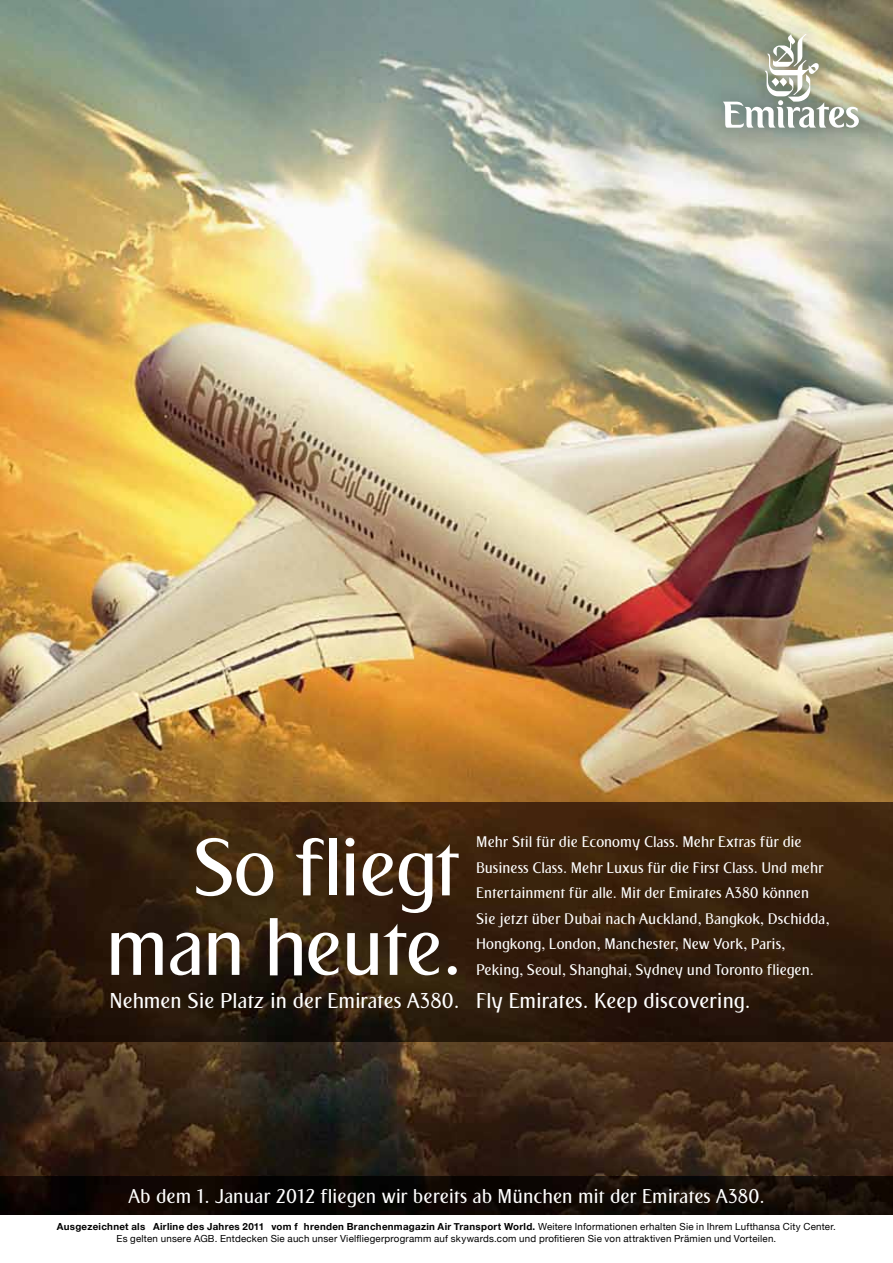
<style>
.page{position:relative;width:893px;height:1263px;background:#fff}
.page>*{position:absolute;margin:0;border:0;box-sizing:border-box;transform-origin:0 0}
.t1{font:79.5px/79.5px "EK03 Plain M02";letter-spacing:-.02em;color:#fff;text-align:right}
.t2{font:21px "EK03 Plain M02";color:#fff}
.t3{font:19.5px "EK03 Plain M02";color:#fff}
.t4{font:15px/25.5px "EK03 Plain M02";color:#fff}
.t5{font:9.75px/11.2px "Helvetica Neue";letter-spacing:.02em;color:#000;text-align:center}
.s1{font-weight:700}
</style>
<div class="page">
<img style="left:0;top:0;width:893px;height:1215px">
<img style="left:705px;top:16px;width:173px;height:131px">
<svg style="left:723px;top:34px;width:136px;height:94px"></svg>
<img style="left:0;top:803px;width:893px;height:239px">
<h1 class="t1" style="left:105px;top:827px;width:358px">So fliegt man heute.</h1>
<h2 class="t2" style="left:110px;top:988px;width:351px">Nehmen Sie Platz in der Emirates A380.</h2>
<p class="t4" style="left:476px;top:829px;width:355px">Mehr Stil für die Economy Class. Mehr Extras für die Business Class. Mehr Luxus für die First Class. Und mehr Entertainment für alle. Mit der Emirates A380 können Sie jetzt über Dubai nach Auckland, Bangkok, Dschidda, Hongkong, London, Manchester, New York, Paris, Peking, Seoul, Shanghai, Sydney und Toronto fliegen.</p>
<h2 class="t2" style="left:476px;top:988px;width:276px">Fly Emirates. Keep discovering.</h2>
<h3 class="t3" style="left:128px;top:1184px;width:637px">Ab dem 1. Januar 2012 fliegen wir bereits ab München mit der Emirates A380.</h3>
<p class="t5" style="left:57px;top:1221px;width:780px"><span class="s1">Ausgezeichnet als ÑAirline des Jahres 2011ì vom f¸hrenden Branchenmagazin Air Transport World.</span> Weitere Informationen erhalten Sie in Ihrem Lufthansa City Center.<br>Es gelten unsere AGB. Entdecken Sie auch unser Vielfliegerprogramm auf skywards.com und profitieren Sie von attraktiven Prämien und Vorteilen.</p>
</div>
